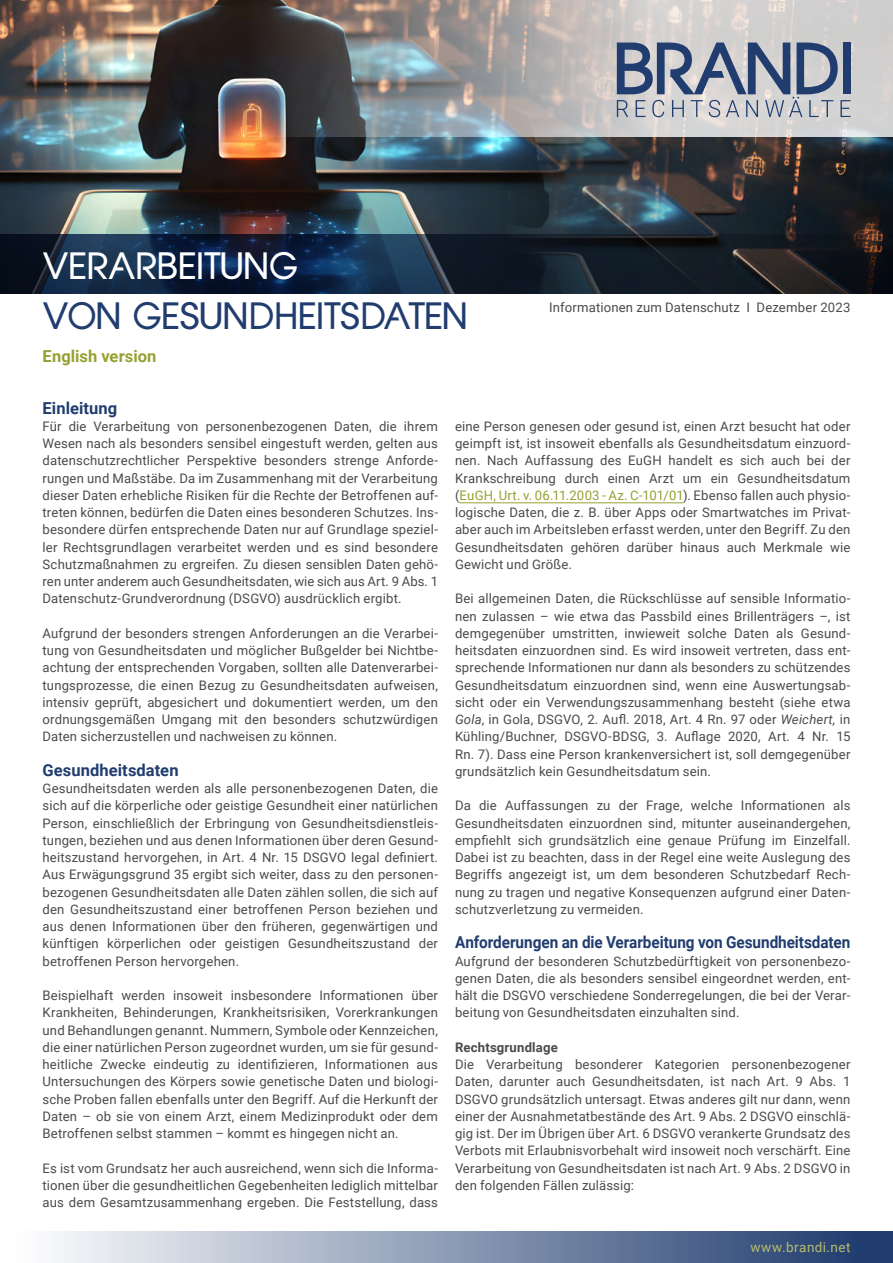
<style>
.page{position:relative;width:893px;height:1263px;background:#fff}
.page>*{position:absolute;margin:0;border:0;box-sizing:border-box;transform-origin:0 0}
.Schwerpunktthema{font:36px "BRANDI Regular";letter-spacing:.01em;color:#213d6f}
.Schwerpunktthema-2{font:36px "BRANDI Regular";letter-spacing:.01em;color:#fff}
.Überschrift{font:700 16.5px "Roboto";letter-spacing:-.005em;color:#213d6f;scale:.93 1}
.Überschrift-2{font:700 16.5px "Roboto";letter-spacing:-.005em;color:#213d6f}
.Überschrift-3{font:700 16.5px "Roboto";letter-spacing:.005em;color:#96a132}
.Einleitung{font:700 16.5px "Roboto";letter-spacing:.005em;color:#213d6f}
.t1{font:13.5px "Roboto";letter-spacing:.035em;color:#b8bb6e}
.Fließtext{font:13.2px/17.2px "Roboto";letter-spacing:.015em;color:#4a4a49;text-align:justify}
.Überschrift_Unterpunkt{font:700 13.2px "Roboto";letter-spacing:.015em;color:#4a4a49}
.s1{color:#96a132}
.s2{font-style:italic}
</style>
<div class="page">
<img style="left:717px;top:136px;width:176px;height:98px">
<img style="left:0;top:0;width:717px;height:234px">
<div style="left:0;top:1231px;width:893px;height:32px;background:linear-gradient(to right,#fff,#19366a)"></div>
<img style="left:204px;top:0;width:689px;height:136px">
<svg style="left:617px;top:43px;width:233px;height:74px;background:#979fb0"></svg>
<div style="left:843px;top:43px;width:7px;height:51px;background:#213d6f"></div>
<svg style="left:0;top:234px;width:893px;height:59px;background:#142133"></svg>
<hr style="left:460px;top:502px;width:223px;height:1px;background:#96a132">
<p class="Schwerpunktthema-2" style="left:43px;top:245px;width:257px">VERARBEITUNG</p>
<p class="Schwerpunktthema" style="left:43px;top:295px;width:426px">VON GESUNDHEITSDATEN</p>
<p class="Überschrift-3" style="left:43px;top:344px;width:115px">English version</p>
<p class="Fließtext" style="left:549px;top:298px;width:303px">Informationen zum Datenschutz I Dezember 2023</p>
<p class="Einleitung" style="left:43px;top:396px;width:76px">Einleitung</p>
<p class="Fließtext" style="left:43px;top:417px;width:397px">Für die Verarbeitung von personenbezogenen Daten, die ihrem Wesen nach als besonders sensibel eingestuft werden, gelten aus datenschutzrechtlicher Perspektive besonders strenge Anforde&shy;rungen und Maßstäbe. Da im Zusammenhang mit der Verarbeitung dieser Daten erhebliche Risiken für die Rechte der Betroffenen auf&shy;treten können, bedürfen die Daten eines besonderen Schutzes. Ins&shy;besondere dürfen entsprechende Daten nur auf Grundlage speziel&shy;ler Rechtsgrundlagen verarbeitet werden und es sind besondere Schutzmaßnahmen zu ergreifen. Zu diesen sensiblen Daten gehö&shy;ren unter anderem auch Gesundheitsdaten, wie sich aus Art. 9 Abs. 1<br>Datenschutz-Grundverordnung (DSGVO) ausdrücklich ergibt.</p>
<p class="Fließtext" style="left:43px;top:624px;width:397px">Aufgrund der besonders strengen Anforderungen an die Verarbei&shy;tung von Gesundheitsdaten und möglicher Bußgelder bei Nichtbe&shy;achtung der entsprechenden Vorgaben, sollten alle Datenverarbei&shy;tungsprozesse, die einen Bezug zu Gesundheitsdaten aufweisen, intensiv geprüft, abgesichert und dokumentiert werden, um den ordnungsgemäßen Umgang mit den besonders schutzwürdigen Daten sicherzustellen und nachweisen zu können.</p>
<p class="Überschrift-2" style="left:43px;top:758px;width:138px">Gesundheitsdaten</p>
<p class="Fließtext" style="left:43px;top:779px;width:397px">Gesundheitsdaten werden als alle personenbezogenen Daten, die sich auf die körperliche oder geistige Gesundheit einer natürlichen Person, einschließlich der Erbringung von Gesundheitsdienstleis&shy;tungen, beziehen und aus denen Informationen über deren Gesund&shy;heitszustand hervorgehen, in Art. 4 Nr. 15 DSGVO legal definiert.<br>Aus Erwägungsgrund 35 ergibt sich weiter, dass zu den personen&shy;bezogenen Gesundheitsdaten alle Daten zählen sollen, die sich auf den Gesundheitszustand einer betroffenen Person beziehen und aus denen Informationen über den früheren, gegenwärtigen und künftigen körperlichen oder geistigen Gesundheitszustand der betroffenen Person hervorgehen.</p>
<p class="Fließtext" style="left:43px;top:986px;width:397px">Beispielhaft werden insoweit insbesondere Informationen über Krankheiten, Behinderungen, Krankheitsrisiken, Vorerkrankungen und Behandlungen genannt. Nummern, Symbole oder Kennzeichen, die einer natürlichen Person zugeordnet wurden, um sie für gesund&shy;heitliche Zwecke eindeutig zu identifizieren, Informationen aus Untersuchungen des Körpers sowie genetische Daten und biologi&shy;sche Proben fallen ebenfalls unter den Begriff. Auf die Herkunft der Daten – ob sie von einem Arzt, einem Medizinprodukt oder dem Betroffenen selbst stammen – kommt es hingegen nicht an.</p>
<p class="Fließtext" style="left:43px;top:1159px;width:397px">Es ist vom Grundsatz her auch ausreichend, wenn sich die Informa&shy;tionen über die gesundheitlichen Gegebenheiten lediglich mittelbar aus dem Gesamtzusammenhang ergeben. Die Feststellung, dass</p>
<p class="Fließtext" style="left:455px;top:417px;width:397px">eine Person genesen oder gesund ist, einen Arzt besucht hat oder geimpft ist, ist insoweit ebenfalls als Gesundheitsdatum einzuord&shy;nen. Nach Auffassung des EuGH handelt es sich auch bei der Krankschreibung durch einen Arzt um ein Gesundheitsdatum (<span class="s1">EuGH, Urt. v. 06.11.2003 - Az. C-101/01</span>). Ebenso fallen auch physio&shy;logische Daten, die z. B. über Apps oder Smartwatches im Privat&shy;aber auch im Arbeitsleben erfasst werden, unter den Begriff. Zu den Gesundheitsdaten gehören darüber hinaus auch Merkmale wie Gewicht und Größe.</p>
<p class="Fließtext" style="left:455px;top:589px;width:397px">Bei allgemeinen Daten, die Rückschlüsse auf sensible Informatio&shy;nen zulassen – wie etwa das Passbild eines Brillenträgers –, ist demgegenüber umstritten, inwieweit solche Daten als Gesund&shy;heitsdaten einzuordnen sind. Es wird insoweit vertreten, dass ent&shy;sprechende Informationen nur dann als besonders zu schützendes Gesundheitsdatum einzuordnen sind, wenn eine Auswertungsab&shy;sicht oder ein Verwendungszusammenhang besteht (siehe etwa <span class="s2">Gola</span>, in Gola, DSGVO, 2. Aufl. 2018, Art. 4 Rn. 97 oder <span class="s2">Weichert,</span> in Kühling/Buchner, DSGVO-BDSG, 3. Auflage 2020, Art. 4 Nr. 15<br>Rn. 7). Dass eine Person krankenversichert ist, soll demgegenüber grundsätzlich kein Gesundheitsdatum sein.</p>
<p class="Fließtext" style="left:455px;top:796px;width:397px">Da die Auffassungen zu der Frage, welche Informationen als Gesundheitsdaten einzuordnen sind, mitunter auseinandergehen, empfiehlt sich grundsätzlich eine genaue Prüfung im Einzelfall.<br>Dabei ist zu beachten, dass in der Regel eine weite Auslegung des Begriffs angezeigt ist, um dem besonderen Schutzbedarf Rech&shy;nung zu tragen und negative Konsequenzen aufgrund einer Daten&shy;schutzverletzung zu vermeiden.</p>
<p class="Überschrift" style="left:455px;top:931px;width:427px">Anforderungen an die Verarbeitung von Gesundheitsdaten</p>
<p class="Fließtext" style="left:455px;top:952px;width:397px">Aufgrund der besonderen Schutzbedürftigkeit von personenbezo&shy;genen Daten, die als besonders sensibel eingeordnet werden, ent&shy;hält die DSGVO verschiedene Sonderregelungen, die bei der Verar&shy;beitung von Gesundheitsdaten einzuhalten sind.</p>
<p class="Überschrift_Unterpunkt" style="left:455px;top:1038px;width:104px">Rechtsgrundlage</p>
<p class="Fließtext" style="left:455px;top:1055px;width:397px">Die Verarbeitung besonderer Kategorien personenbezogener Daten, darunter auch Gesundheitsdaten, ist nach Art. 9 Abs. 1<br>DSGVO grundsätzlich untersagt. Etwas anderes gilt nur dann, wenn einer der Ausnahmetatbestände des Art. 9 Abs. 2 DSGVO einschlä&shy;gig ist. Der im Übrigen über Art. 6 DSGVO verankerte Grundsatz des Verbots mit Erlaubnisvorbehalt wird insoweit noch verschärft. Eine Verarbeitung von Gesundheitsdaten ist nach Art. 9 Abs. 2 DSGVO in den folgenden Fällen zulässig:</p>
<p class="t1" style="left:750px;top:1237px;width:102px">www.brandi.net</p>
</div>
